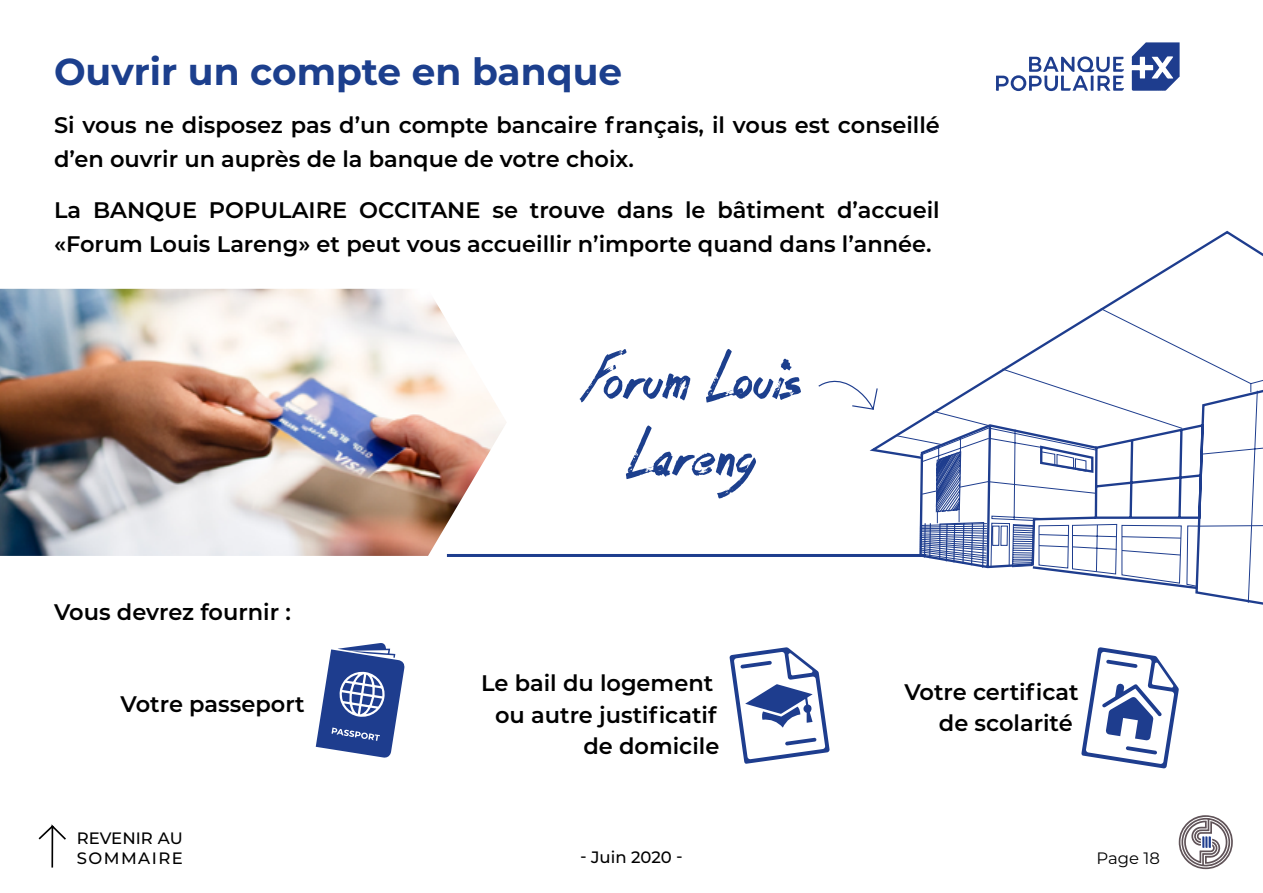
<style>
.page{position:relative;width:1263px;height:893px;background:#fff}
.page>*{position:absolute;margin:0;border:0;box-sizing:border-box;transform-origin:0 0}
.t1{font:63.75px/76.5px "Coffee House";color:#1c3f8d;text-align:center}
.t2{font:700 37.5px "Montserrat";color:#1c3f8d}
.t3{font:600 22.5px/31.5px "Montserrat";color:#000}
.t4{font:500 16.5px/19.8px "Montserrat";letter-spacing:.045em;color:#000}
.t5{font:500 16.5px "Montserrat";color:#000}
.t6{font:16.5px "Montserrat";color:#000}
</style>
<div class="page">
<svg style="left:38px;top:824px;width:28px;height:44px"></svg>
<svg style="left:1178px;top:815px;width:55px;height:54px"></svg>
<hr style="left:447px;top:554px;width:479px;height:3px;background:#1e3d8e">
<svg style="left:996px;top:56px;width:128px;height:35px"></svg>
<svg style="left:1131px;top:42px;width:49px;height:49px"></svg>
<svg style="left:316px;top:643px;width:89px;height:115px"></svg>
<svg style="left:729px;top:647px;width:101px;height:117px"></svg>
<svg style="left:1081px;top:647px;width:98px;height:122px"></svg>
<svg style="left:869px;top:230px;width:394px;height:225px"></svg>
<svg style="left:895px;top:307px;width:368px;height:152px"></svg>
<svg style="left:919px;top:444px;width:344px;height:147px"></svg>
<svg style="left:818px;top:375px;width:60px;height:35px"></svg>
<img style="left:0;top:289px;width:506px;height:267px">
<h2 class="t2" style="left:54px;top:45px;width:570px">Ouvrir un compte en banque</h2>
<p class="t3" style="left:54px;top:106px;width:887px;line-height:34.5px">Si vous ne disposez pas d’un compte bancaire français, il vous est conseillé d’en ouvrir un auprès de la banque de votre choix.</p>
<p class="t3" style="left:54px;top:191px;width:887px;line-height:34.5px">La BANQUE POPULAIRE OCCITANE se trouve dans le bâtiment d’accueil «Forum Louis Lareng» et peut vous accueillir n’importe quand dans l’année.</p>
<h1 class="t1" style="left:579px;top:346px;width:224px">Forum Louis<br>Lareng</h1>
<p class="t3" style="left:54px;top:595px;width:238px">Vous devrez fournir :</p>
<p class="t3" style="left:121px;top:687px;width:186px">Votre passeport</p>
<p class="t4" style="left:77px;top:827px;width:107px">REVENIR AU<br>SOMMAIRE</p>
<p class="t3" style="left:481px;top:666px;width:240px;text-align:right">Le bail du logement ou autre justificatif de domicile</p>
<p class="t5" style="left:580px;top:846px;width:104px">- Juin 2020 -</p>
<p class="t3" style="left:904px;top:675px;width:176px;text-align:right">Votre certificat de scolarité</p>
<p class="t6" style="left:1096px;top:847px;width:65px">Page 18</p>
</div>
